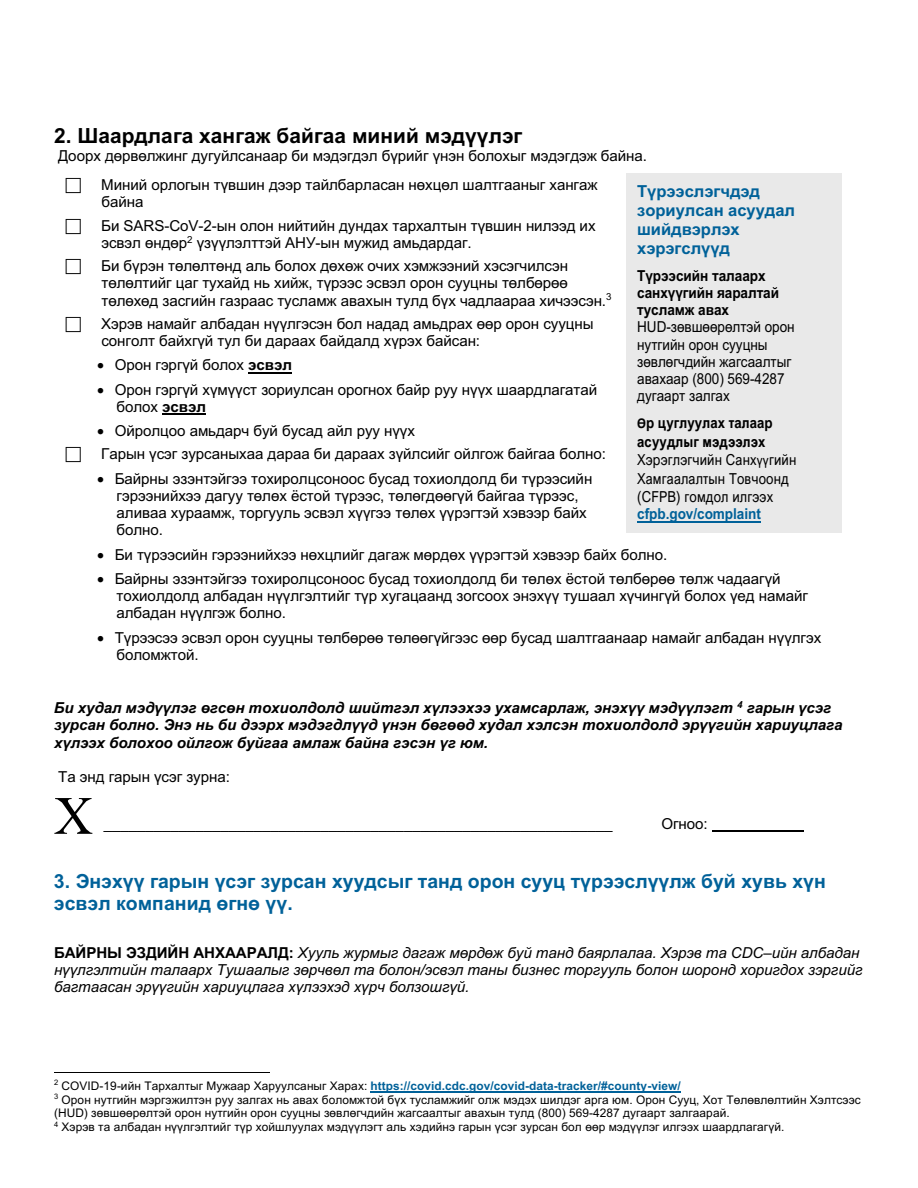
<style>
.page{position:relative;width:918px;height:1188px;background:#fff}
.page>*{position:absolute;margin:0;border:0;box-sizing:border-box;transform-origin:0 0}
.t1{font:700 20.85px "Arial";letter-spacing:.005em;color:#000}
.t2{font:700 19.5px/22.6px "Arial";color:#006199}
.t3{font:700 16.5px/19px "Arial";color:#006199}
.t4{font:15.15px/17.2px "Arial";letter-spacing:-.005em;color:#000}
.t5{font:italic 15.15px/17.1px "Arial";letter-spacing:-.005em;color:#000}
.t6{font:italic 700 15.15px/17.2px "Arial";letter-spacing:-.005em;color:#000}
.t7{font:15.15px/17.2px "Arial";letter-spacing:-.005em;color:#000;scale:.89 1}
.t8{font:15.15px/18.5px "Arial Nova";letter-spacing:.01em;color:#000;scale:.87 1}
.t9{font:700 15.15px/17.1px "Arial";letter-spacing:-.005em;color:#000;scale:.9 1}
.t10{font:700 15.15px "Arial";letter-spacing:-.005em;color:#006199;scale:.9 1}
.t11{font:11.85px/13.8px "Arial";letter-spacing:.005em;color:#000}
.s1{font-weight:700}
.s2{font-family:"Calibri";font-weight:700}
.s3{font-family:"Calibri"}
.s4{font-weight:700;font-style:normal}
.s5{font-weight:700;color:#006199}
</style>
<div class="page">
<hr style="left:248px;top:372px;width:44px;height:1px;background:#000">
<hr style="left:162px;top:413px;width:44px;height:2px;background:#000">
<hr style="left:712px;top:830px;width:91px;height:1px;background:#000">
<hr style="left:54px;top:1072px;width:216px;height:1px;background:#000">
<hr style="left:370px;top:1091px;width:311px;height:1px;background:#006199">
<div style="left:626px;top:173px;width:216px;height:360px;background:#e9e9e9"></div>
<hr style="left:637px;top:521px;width:124px;height:1px;background:#006199">
<svg style="left:54px;top:798px;width:38px;height:36px"></svg>
<h1 class="t1" style="left:54px;top:124px;width:470px">2. Шаардлага хангаж байгаа миний мэдүүлэг</h1>
<p class="t4" style="left:58px;top:141px;width:590px;line-height:29.1px;text-align:center">Доорх дөрвөлжинг дугуйлсанаар би мэдэгдэл бүрийг үнэн болохыг мэдэгдэж байна.<br>Миний орлогын түвшин дээр тайлбарласан нөхцөл шалтгааныг хангаж</p>
<p class="t4" style="left:101px;top:190px;width:496px;line-height:23.4px">байна<br>Би SARS-CoV-2-ын олон нийтийн дундах тархалтын түвшин нилээд их</p>
<p class="t4" style="left:101px;top:231px;width:468px;line-height:23.1px">эсвэл өндөр<sup>2</sup> үзүүлэлттэй АНУ-ын мужид амьдардаг.<br>Би бүрэн төлөлтөнд аль болох дөхөж очих хэмжээний хэсэгчилсэн</p>
<p class="t4" style="left:101px;top:274px;width:512px">төлөлтийг цаг тухайд нь хийж, түрээс эсвэл орон сууцны төлбөрөө төлөхөд засгийн газраас тусламж авахын тулд бүх чадлаараа хичээсэн.<sup>3</sup></p>
<p class="t4" style="left:101px;top:315px;width:494px">Хэрэв намайг албадан нүүлгэсэн бол надад амьдрах өөр орон сууцны сонголт байхгүй тул би дараах байдалд хүрэх байсан:</p>
<p class="t4" style="left:97px;top:357px;width:196px">• Орон гэргүй болох <span class="s1">эсвэл</span></p>
<p class="t4" style="left:117px;top:381px;width:482px;text-indent:-19px">• Орон гэргүй хүмүүст зориулсан орогнох байр руу нүүх шаардлагатай болох <span class="s1">эсвэл</span></p>
<p class="t4" style="left:97px;top:420px;width:510px;line-height:23.1px">• Ойролцоо амьдарч буй бусад айл руу нүүх<br>Гарын үсэг зурсаныхаа дараа би дараах зүйлсийг ойлгож байгаа болно:</p>
<p class="t4" style="left:117px;top:470px;width:477px;text-indent:-19px">• Байрны эзэнтэйгээ тохиролцсоноос бусад тохиолдолд би түрээсийн гэрээнийхээ дагуу төлөх ёстой түрээс, төлөгдөөгүй байгаа түрээс, аливаа хураамж, торгууль эсвэл хүүгээ төлөх үүрэгтэй хэвээр байх болно.</p>
<p class="t4" style="left:97px;top:546px;width:572px">• Би түрээсийн гэрээнийхээ нөхцлийг дагаж мөрдөх үүрэгтэй хэвээр байх болно.</p>
<p class="t4" style="left:117px;top:570px;width:693px;text-indent:-19px">• Байрны эзэнтэйгээ тохиролцсоноос бусад тохиолдолд би төлөх ёстой төлбөрөө төлж чадаагүй тохиолдолд албадан нүүлгэлтийг түр хугацаанд зогсоох энэхүү тушаал хүчингүй болох үед намайг албадан нүүлгэж болно.</p>
<p class="t4" style="left:117px;top:629px;width:706px;text-indent:-19px">• Түрээсээ эсвэл орон сууцны төлбөрөө төлөөгүйгээс өөр бусад шалтгаанаар намайг албадан нүүлгэх боломжтой.</p>
<p class="t3" style="left:637px;top:182px;width:159px">Түрээслэгчдэд зориулсан асуудал шийдвэрлэх хэрэгслүүд</p>
<p class="t9" style="left:637px;top:267px;width:159px">Түрээсийн талаарх санхүүгийн яаралтай тусламж авах</p>
<p class="t7" style="left:637px;top:318px;width:178px">HUD-зөвшөөрөлтэй орон нутгийн орон сууцны зөвлөгчдийн жагсаалтыг авахаар (800) 569-4287 дугаарт залгах</p>
<p class="t8" style="left:637px;top:413px;width:185px"><span class="s2">Ө</span><span class="s1">р цуглуулах талаар асуудлыг мэдээлэх<br></span>Хэрэглэгчийн Санх<span class="s3">үү</span>гийн<br>Хамгаалалтын Товчоонд (CFPB) гомдол илгээх</p>
<p class="t10" style="left:637px;top:506px;width:139px">cfpb.gov/complaint</p>
<p class="t7" style="left:637px;top:575px;width:189px">Call HUD at (800) 669-9777</p>
<p class="t6" style="left:54px;top:699px;width:790px">Би худал мэдүүлэг өгсөн тохиолдолд шийтгэл хүлээхээ ухамсарлаж, энэхүү мэдүүлэгт <sup>4</sup> гарын үсэг зурсан болно. Энэ нь би дээрх мэдэгдлүүд үнэн бөгөөд худал хэлсэн тохиолдолд эрүүгийн хариуцлага хүлээх болохоо ойлгож буйгаа амлаж байна гэсэн үг юм.</p>
<p class="t4" style="left:58px;top:768px;width:173px">Та энд гарын үсэг зурна:</p>
<p class="t4" style="left:104px;top:815px;width:510px">_____________________________________________________________</p>
<p class="t4" style="left:662px;top:815px;width:48px">Огноо:</p>
<p class="t2" style="left:54px;top:870px;width:773px">3. Энэхүү гарын үсэг зурсан хуудсыг танд орон сууц түрээслүүлж буй хувь хүн эсвэл компанид өгнө үү.</p>
<p class="t5" style="left:54px;top:944px;width:810px"><span class="s4">БАЙРНЫ ЭЗДИЙН АНХААРАЛД:</span> Хууль журмыг дагаж мөрдөж буй танд баярлалаа. Хэрэв та CDC–ийн албадан нүүлгэлтийн талаарх Тушаалыг зөрчвөл та болон/эсвэл таны бизнес торгууль болон шоронд хоригдох зэргийг багтаасан эрүүгийн хариуцлага хүлээхэд хүрч болзошгүй.</p>
<p class="t11" style="left:54px;top:1079px;width:808px"><sup>2</sup> COVID-19-ийн Тархалтыг Мужаар Харуулсаныг Харах: <span class="s5">https://covid.cdc.gov/covid-data-tracker/#county-view/<br></span><sup>3</sup> Орон нутгийн мэргэжилтэн руу залгах нь авах боломжтой бүх тусламжийг олж мэдэх шилдэг арга юм. Орон Сууц, Хот Төлөвлөлтийн Хэлтсээс (HUD) зөвшөөрөлтэй орон нутгийн орон сууцны зөвлөгчдийн жагсаалтыг авахын тулд (800) 569-4287 дугаарт залгаарай.<br><sup>4</sup> Хэрэв та албадан нүүлгэлтийг түр хойшлуулах мэдүүлэгт аль хэдийнэ гарын үсэг зурсан бол өөр мэдүүлэг илгээх шаардлагагүй.</p>
</div>
